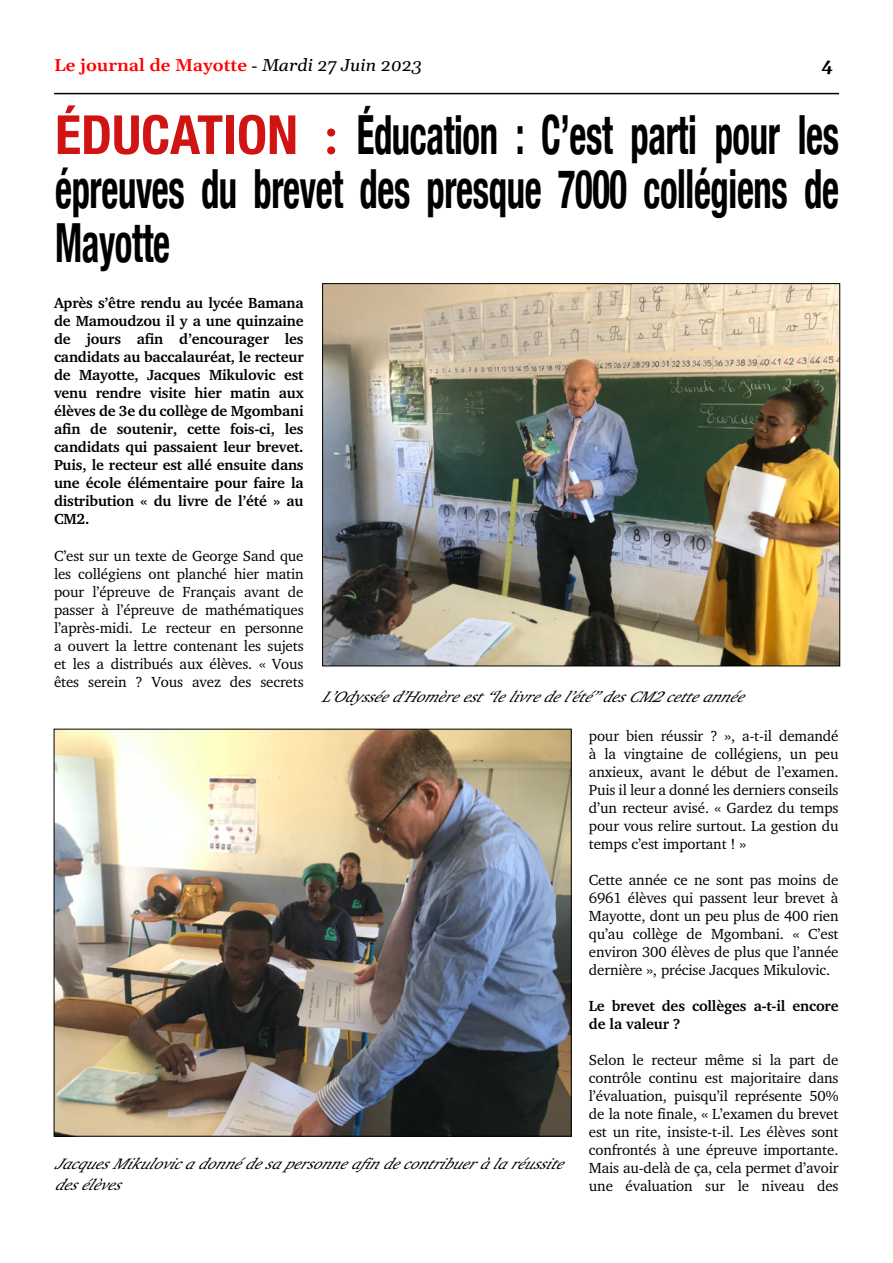
<style>
.page{position:relative;width:893px;height:1263px;background:#fff}
.page>*{position:absolute;margin:0;border:0;box-sizing:border-box;transform-origin:0 0}
.t1{font:700 condensed 54px/54px "Helvetica Neue";letter-spacing:-.01em;color:#000;text-align:justify;scale:.68 1}
.t2{font:600 16.95px "Gelasio";color:#f00;scale:1.06 1}
.t3{font:italic 700 16.95px "Gelasio";color:#000;scale:1.06 1}
.t4{font:italic 15.45px/20.7px "Charter";color:#000;scale:1.06 1}
.t5{font:15px/18px "Charter";letter-spacing:-.01em;color:#000;text-align:justify}
.t6{font:700 15px/18px "Charter";letter-spacing:-.01em;color:#000;text-align:justify}
.s1{font-family:"Times New Roman";font-weight:400;color:#000}
.s2{font-weight:400;font-style:italic;color:#000}
.s3{color:#d01413}
.s4{font-family:"Carlito";font-stretch:normal;color:#d01413}
</style>
<div class="page">
<hr style="left:54px;top:93px;width:785px;height:1px;background:#000">
<img style="left:56px;top:731px;width:513px;height:403px">
<img style="left:325px;top:285px;width:513px;height:379px">
<p class="t2" style="left:54px;top:58px;width:349px">Le journal de Mayotte <span class="s1">-</span> <span class="s2">Mardi 27 Juin 2023</span></p>
<p class="t3" style="left:822px;top:58px;width:13px">4</p>
<h1 class="t1" style="left:55px;top:108px;width:1154px"><span class="s3">ÉDUCATION</span> <span class="s4">:</span> Éducation : C’est parti pour les épreuves du brevet des presque 7000 collégiens de Mayotte</h1>
<p class="t6" style="left:54px;top:294px;width:251px">Après s’être rendu au lycée Bamana de Mamoudzou il y a une quinzaine de jours afin d’encourager les candidats au baccalauréat, le recteur de Mayotte, Jacques Mikulovic est venu rendre visite hier matin aux élèves de 3e du collège de Mgombani afin de soutenir, cette fois-ci, les candidats qui passaient leur brevet.<br>Puis, le recteur est allé ensuite dans une école élémentaire pour faire la distribution « du livre de l’été » au CM2.</p>
<p class="t5" style="left:54px;top:546px;width:251px">C’est sur un texte de George Sand que les collégiens ont planché hier matin pour l’épreuve de Français avant de passer à l’épreuve de mathématiques l’après-midi. Le recteur en personne a ouvert la lettre contenant les sujets et les a distribués aux élèves. « Vous êtes serein ? Vous avez des secrets</p>
<p class="t4" style="left:322px;top:688px;width:406px">L’Odysséed’Homèreest“lelivredel’été ” desCM2cetteannée</p>
<p class="t4" style="left:55px;top:1154px;width:487px">JacquesMikulovicadonné desapersonneafindecontribueràlaréussite desélèves</p>
<p class="t5" style="left:589px;top:726px;width:251px">pour bien réussir ? », a-t-il demandé à la vingtaine de collégiens, un peu anxieux, avant le début de l’examen.<br>Puis il leur a donné les derniers conseils d’un recteur avisé. « Gardez du temps pour vous relire surtout. La gestion du temps c’est important ! »</p>
<p class="t5" style="left:589px;top:870px;width:251px">Cette année ce ne sont pas moins de 6961 élèves qui passent leur brevet à Mayotte, dont un peu plus de 400 rien qu’au collège de Mgombani. « C’est environ 300 élèves de plus que l’année dernière », précise Jacques Mikulovic.</p>
<p class="t6" style="left:589px;top:996px;width:251px">Le brevet des collèges a-t-il encore de la valeur ?</p>
<p class="t5" style="left:589px;top:1050px;width:251px">Selon le recteur même si la part de contrôle continu est majoritaire dans l’évaluation, puisqu’il représente 50% de la note finale, « L’examen du brevet est un rite, insiste-t-il. Les élèves sont confrontés à une épreuve importante.<br>Mais au-delà de ça, cela permet d’avoir une évaluation sur le niveau des</p>
</div>
